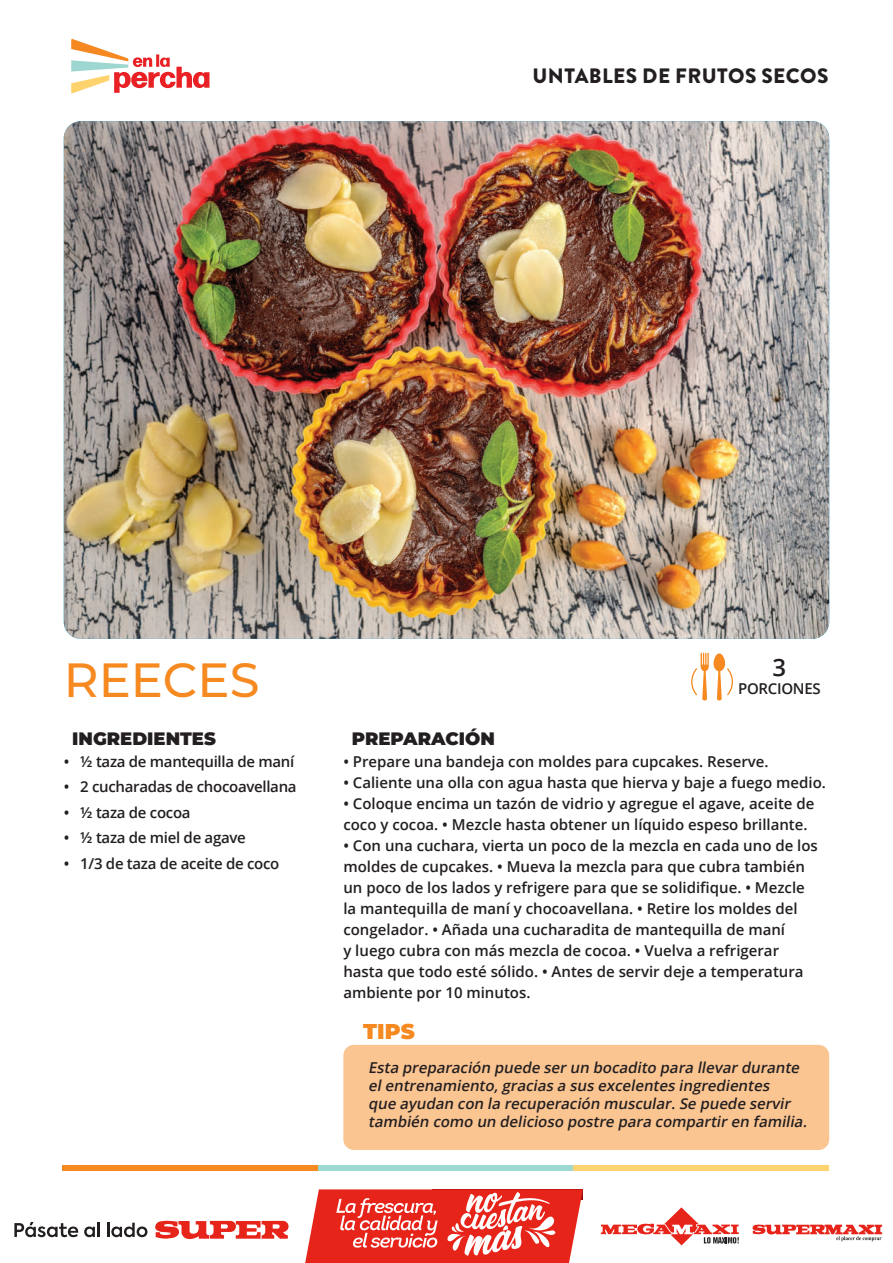
<style>
.page{position:relative;width:893px;height:1263px;background:#fff}
.page>*{position:absolute;margin:0;border:0;box-sizing:border-box;transform-origin:0 0}
.t1{font:500 48px "Montserrat";color:#f68920}
.t2{font:600 24px "Open Sans";color:#231f20}
.t3{font:900 21.45px "Montserrat";color:#f68920}
.t4{font:900 20.85px "Brandon Grotesque";letter-spacing:.02em;color:#231f20}
.t5{font:900 18px "Montserrat";color:#231f20}
.t6{font:600 15px/21px "Open Sans";color:#231f20}
.t7{font:italic 600 15px/18px "Open Sans";color:#231f20}
.t8{font:600 15px "Open Sans";letter-spacing:-.02em;color:#231f20}
</style>
<div class="page">
<svg style="left:601px;top:1207px;width:138px;height:38px"></svg>
<svg style="left:752px;top:1224px;width:130px;height:17px"></svg>
<svg style="left:155px;top:1220px;width:134px;height:20px"></svg>
<svg style="left:14px;top:1222px;width:64px;height:15px"></svg>
<svg style="left:84px;top:1226px;width:11px;height:11px"></svg>
<hr style="left:97px;top:1223px;width:3px;height:14px;background:#231f20">
<svg style="left:107px;top:1223px;width:40px;height:14px"></svg>
<svg style="left:305px;top:1189px;width:278px;height:74px"></svg>
<svg style="left:71px;top:39px;width:139px;height:55px"></svg>
<div style="left:63px;top:1165px;width:255px;height:5px;background:#f68920"></div>
<div style="left:318px;top:1165px;width:256px;height:5px;background:#9dd8d1"></div>
<div style="left:574px;top:1165px;width:255px;height:5px;background:#ffd470"></div>
<img style="left:64px;top:121px;width:765px;height:518px">
<svg style="left:691px;top:653px;width:42px;height:48px"></svg>
<div style="left:343px;top:1045px;width:486px;height:105px;background:#fbc592;border-radius:11px"></div>
<h3 class="t4" style="left:532px;top:61px;width:298px">UNTABLES DE FRUTOS SECOS</h3>
<h1 class="t1" style="left:64px;top:646px;width:197px">REECES</h1>
<h2 class="t2" style="left:773px;top:651px;width:15px">3</h2>
<p class="t8" style="left:738px;top:678px;width:84px">PORCIONES</p>
<p class="t5" style="left:72px;top:725px;width:145px">INGREDIENTES</p>
<p class="t5" style="left:352px;top:725px;width:144px">PREPARACIÓN</p>
<p class="t8" style="left:64px;top:751px;width:232px">• ½ taza de mantequilla de maní</p>
<p class="t8" style="left:64px;top:776px;width:234px">• 2 cucharadas de chocoavellana</p>
<p class="t8" style="left:64px;top:802px;width:128px">• ½ taza de cocoa</p>
<p class="t8" style="left:64px;top:827px;width:184px">• ½ taza de miel de agave</p>
<p class="t8" style="left:64px;top:853px;width:217px">• 1/3 de taza de aceite de coco</p>
<p class="t6" style="left:343px;top:750px;width:427px">• Prepare una bandeja con moldes para cupcakes. Reserve.</p>
<p class="t6" style="left:343px;top:771px;width:484px">• Caliente una olla con agua hasta que hierva y baje a fuego medio.</p>
<p class="t6" style="left:343px;top:792px;width:473px">• Coloque encima un tazón de vidrio y agregue el agave, aceite de coco y cocoa. • Mezcle hasta obtener un líquido espeso brillante.</p>
<p class="t6" style="left:343px;top:834px;width:476px">• Con una cuchara, vierta un poco de la mezcla en cada uno de los moldes de cupcakes. • Mueva la mezcla para que cubra también un poco de los lados y refrigere para que se solidifique. • Mezcle la mantequilla de maní y chocoavellana. • Retire los moldes del congelador. • Añada una cucharadita de mantequilla de maní<br>y luego cubra con más mezcla de cocoa. • Vuelva a refrigerar hasta que todo esté sólido. • Antes de servir deje a temperatura ambiente por 10 minutos.</p>
<h3 class="t3" style="left:363px;top:1016px;width:53px">TIPS</h3>
<p class="t7" style="left:368px;top:1059px;width:444px">Esta preparación puede serun bocadito para llevardurante elentrenamiento,gracias a sus excelentes ingredientes<br>que ayudan con la recuperación muscular.Se puede servir también como un delicioso postre para compartiren familia.</p>
</div>
